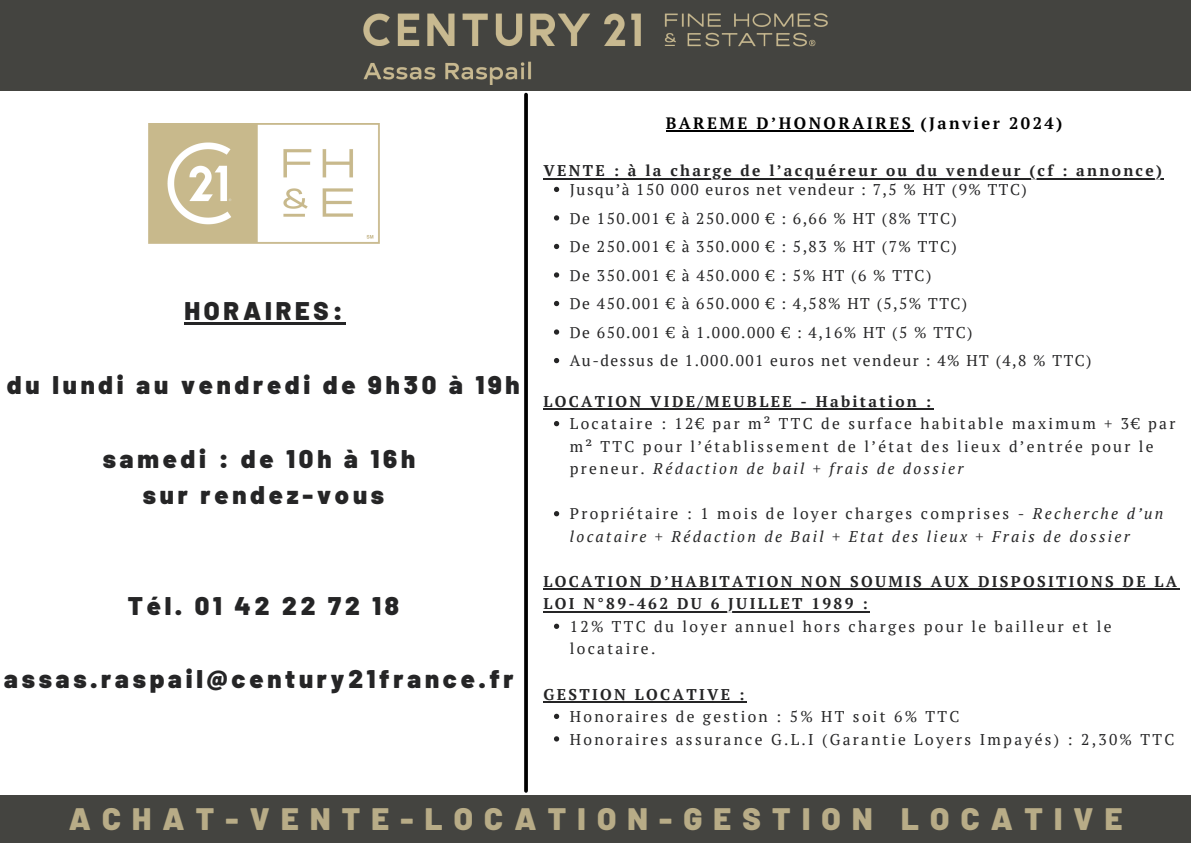
<style>
.page{position:relative;width:1191px;height:843px;background:#fff}
.page>*{position:absolute;margin:0;border:0;box-sizing:border-box;transform-origin:0 0}
.t1{font:900 31px "Barlow";letter-spacing:.365em;color:#b8ac87}
.t2{font:900 25.5px/36.8px "Barlow";letter-spacing:.15em;color:#252526;text-align:center}
.t3{font:700 16.4px "PT Serif";letter-spacing:.15em;color:#000}
.t4{font:15.5px/22.5px "PT Serif";letter-spacing:.15em;color:#252526}
.t5{font:15.5px "PT Serif";letter-spacing:.095em;color:#252526}
.t6{font:700 15.5px "PT Serif";letter-spacing:.15em;color:#252526}
.t7{font:italic 15.5px/22.5px "PT Serif";letter-spacing:.15em;color:#252526}
.s1{font-style:italic}
.s2{font-style:normal}
.s3{font-weight:700}
</style>
<div class="page">
<div style="left:0;top:0;width:1190px;height:90px;background:#444440"></div>
<hr style="left:665px;top:130px;width:248px;height:2px;background:#000">
<hr style="left:543px;top:178px;width:621px;height:1px;background:#252526">
<svg style="left:554px;top:187px;width:5px;height:5px"></svg>
<svg style="left:554px;top:215px;width:5px;height:5px"></svg>
<svg style="left:554px;top:244px;width:5px;height:5px"></svg>
<svg style="left:554px;top:272px;width:5px;height:5px"></svg>
<svg style="left:554px;top:301px;width:5px;height:5px"></svg>
<svg style="left:554px;top:329px;width:5px;height:5px"></svg>
<svg style="left:554px;top:358px;width:5px;height:5px"></svg>
<hr style="left:543px;top:408px;width:390px;height:1px;background:#252526">
<svg style="left:554px;top:421px;width:5px;height:5px"></svg>
<svg style="left:554px;top:511px;width:5px;height:5px"></svg>
<hr style="left:543px;top:588px;width:636px;height:1px;background:#252526">
<hr style="left:543px;top:610px;width:326px;height:2px;background:#252526">
<svg style="left:554px;top:623px;width:5px;height:5px"></svg>
<hr style="left:543px;top:700px;width:203px;height:2px;background:#252526">
<svg style="left:554px;top:713px;width:5px;height:5px"></svg>
<svg style="left:554px;top:736px;width:5px;height:5px"></svg>
<hr style="left:184px;top:322px;width:162px;height:2px;background:#252526">
<div style="left:0;top:794px;width:1190px;height:48px;background:#444440"></div>
<svg style="left:524px;top:95px;width:4px;height:695px;background:#0f0f0f"></svg>
<img style="left:148px;top:124px;width:231px;height:120px">
<img style="left:363px;top:13px;width:464px;height:71px">
<p class="t2" style="left:184px;top:292px;width:159px">HORAIRES:</p>
<p class="t2" style="left:7px;top:365px;width:514px">du lundi au vendredi de 9h30 à 19h</p>
<p class="t2" style="left:103px;top:439px;width:314px">samedi : de 10h à 16h sur rendez-vous</p>
<h2 class="t2" style="left:128px;top:586px;width:273px">Tél. 01 42 22 72 18</h2>
<h3 class="t2" style="left:4px;top:659px;width:511px">assas.raspail@century21france.fr</h3>
<p class="t3" style="left:665px;top:112px;width:398px">BAREME D’HONORAIRES (Janvier 2024)</p>
<p class="t6" style="left:543px;top:160px;width:620px">VENTE : à la charge de l’acquéreur ou du vendeur (cf : annonce)</p>
<h5 class="t5" style="left:569px;top:179px;width:458px">Jusqu’à 150 000 euros net vendeur : 7,5 % HT (9% TTC)</h5>
<p class="t5" style="left:569px;top:207px;width:388px">De 150.001 € à 250.000 € : 6,66 % HT (8% TTC)</p>
<p class="t5" style="left:569px;top:236px;width:388px">De 250.001 € à 350.000 € : 5,83 % HT (7% TTC)</p>
<p class="t5" style="left:569px;top:264px;width:363px">De 350.001 € à 450.000 € : 5% HT (6 % TTC)</p>
<p class="t5" style="left:569px;top:293px;width:399px">De 450.001 € à 650.000 € : 4,58% HT (5,5% TTC)</p>
<p class="t5" style="left:569px;top:321px;width:404px">De 650.001 € à 1.000.000 € : 4,16% HT (5 % TTC)</p>
<p class="t5" style="left:569px;top:350px;width:523px">Au-dessus de 1.000.001 euros net vendeur : 4% HT (4,8 % TTC)</p>
<p class="t6" style="left:543px;top:390px;width:389px">LOCATION VIDE/MEUBLEE - Habitation :</p>
<p class="t4" style="left:569px;top:412px;width:607px">Locataire : 12€ par m² TTC de surface habitable maximum + 3€ par m² TTC pour l’établissement de l’état des lieux d’entrée pour le preneur. <span class="s1">Rédaction de bail + frais de dossier</span></p>
<h5 class="t7" style="left:569px;top:502px;width:595px"><span class="s2">Propriétaire : 1 mois de loyer charges comprises -</span> Recherche d’un locataire + Rédaction de Bail + Etat des lieux + Frais de dossier</h5>
<p class="t6" style="left:543px;top:570px;width:635px">LOCATION D’HABITATION NON SOUMIS AUX DISPOSITIONS DE LA</p>
<p class="t4" style="left:569px;top:592px;width:543px;text-indent:-26px"><span class="s3">LOI N°89-462 DU 6 JUILLET 1989 :<br></span>12% TTC du loyer annuel hors charges pour le bailleur et le</p>
<p class="t4" style="left:569px;top:637px;width:87px">locataire.</p>
<p class="t6" style="left:543px;top:683px;width:202px">GESTION LOCATIVE :</p>
<h4 class="t4" style="left:569px;top:704px;width:391px">Honoraires de gestion : 5% HT soit 6% TTC</h4>
<p class="t4" style="left:569px;top:727px;width:606px">Honoraires assurance G.L.I (Garantie Loyers Impayés) : 2,30% TTC</p>
<h3 class="t1" style="left:69px;top:798px;width:1055px">ACHAT-VENTE-LOCATION-GESTION LOCATIVE</h3>
</div>
